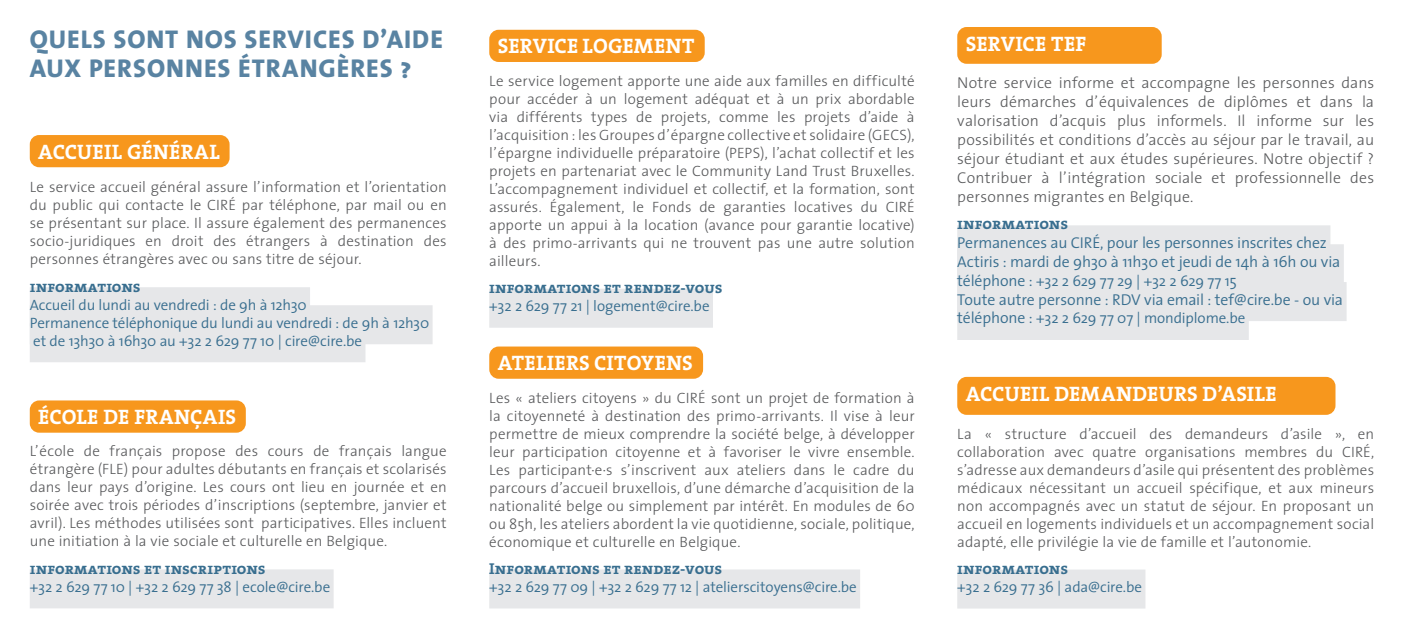
<style>
.page{position:relative;width:1404px;height:638px;background:#fff}
.page>*{position:absolute;margin:0;border:0;box-sizing:border-box;transform-origin:0 0}
.t1{font:25.8px/28.5px "The Sans Extra Bold Caps";letter-spacing:.035em;color:#5983a2}
.t2{font:21px "The Serif Bold Caps";letter-spacing:.01em;color:#fff}
.t3{font:300 15.75px/18.9px "The Sans";letter-spacing:.01em;color:#57585a;text-align:justify}
.t4{font:300 15.75px/18.9px "The Sans";letter-spacing:-.01em;color:#386e8f}
.t5{font:15.75px "The Serif Bold Caps";color:#386e8f}
.t6{font:300 15px/18px "The Sans";letter-spacing:.01em;color:#57585a;text-align:justify}
.t7{font:300 15px/18px "The Sans";letter-spacing:-.01em;color:#386e8f}
.s1{font-size:15.75px}
</style>
<div class="page">
<div style="left:489px;top:289px;width:224px;height:39px;background:#e6e7e9"></div>
<div style="left:30px;top:135px;width:199px;height:32px;background:#f7971d;border-radius:9px"></div>
<div style="left:30px;top:400px;width:216px;height:33px;background:#f7971d;border-radius:9px"></div>
<div style="left:30px;top:287px;width:280px;height:39px;background:#e6e7e9"></div>
<div style="left:30px;top:305px;width:402px;height:39px;background:#e6e7e9"></div>
<div style="left:30px;top:323px;width:335px;height:39px;background:#e6e7e9"></div>
<div style="left:30px;top:569px;width:303px;height:39px;background:#e6e7e9"></div>
<div style="left:489px;top:30px;width:215px;height:32px;background:#f7971d;border-radius:9px"></div>
<div style="left:957px;top:569px;width:188px;height:39px;background:#e6e7e9"></div>
<div style="left:957px;top:225px;width:373px;height:39px;background:#e6e7e9"></div>
<div style="left:957px;top:244px;width:386px;height:39px;background:#e6e7e9"></div>
<div style="left:957px;top:282px;width:389px;height:39px;background:#e6e7e9"></div>
<div style="left:957px;top:301px;width:291px;height:39px;background:#e6e7e9"></div>
<div style="left:489px;top:569px;width:371px;height:39px;background:#e6e7e9"></div>
<div style="left:489px;top:346px;width:214px;height:33px;background:#f7971d;border-radius:9px"></div>
<div style="left:957px;top:27px;width:204px;height:37px;background:#f7971d;border-radius:9px"></div>
<div style="left:957px;top:377px;width:378px;height:38px;background:#f7971d;border-radius:9px"></div>
<h1 class="t1" style="left:30px;top:25px;width:414px">QUELS SONT NOS SERVICES D’AIDE<br>AUX PERSONNES ÉTRANGÈRES ?</h1>
<h2 class="t2" style="left:38px;top:134px;width:183px">ACCUEIL GÉNÉRAL</h2>
<p class="t6" style="left:30px;top:178px;width:418px">Le service accueil général assure l’information et l’orientation du public qui contacte le CIRÉ par téléphone, par mail ou en se présentant sur place. Il assure également des permanences socio-juridiques en droit des étrangers à destination des personnes étrangères avec ou sans titre de séjour.</p>
<p class="t5" style="left:30px;top:273px;width:112px">informations</p>
<p class="t7" style="left:30px;top:295px;width:401px">Accueil du lundi au vendredi : de 9h à 12h30<br>Permanence téléphonique du lundi au vendredi : de 9h à 12h30 et de 13h30 à 16h30 au +32 2 629 77 10 | cire@cire.be</p>
<h2 class="t2" style="left:38px;top:399px;width:199px">ÉCOLE DE FRANÇAIS</h2>
<p class="t6" style="left:30px;top:442px;width:418px">L’école de français propose des cours de français langue étrangère (FLE) pour adultes débutants en français et scolarisés dans leur pays d’origine. Les cours ont lieu en journée et en soirée avec trois périodes d’inscriptions (septembre, janvier et avril). Les méthodes utilisées sont participatives. Elles incluent une initiation à la vie sociale et culturelle en Belgique.</p>
<p class="t5" style="left:30px;top:555px;width:237px">informations et inscriptions</p>
<p class="t7" style="left:30px;top:577px;width:302px">+32 2 629 77 10 | +32 2 629 77 38 | ecole@cire.be</p>
<h2 class="t2" style="left:497px;top:29px;width:198px">SERVICE LOGEMENT</h2>
<p class="t6" style="left:489px;top:71px;width:427px">Le service logement apporte une aide aux familles en difficulté pour accéder à un logement adéquat et à un prix abordable via différents types de projets, comme les projets d’aide à l’acquisition : les Groupes d’épargne collective et solidaire (GECS), l’épargne individuelle préparatoire (PEPS), l’achat collectif et les projets en partenariat avec le Community Land Trust Bruxelles.<br>L’accompagnement individuel et collectif, et la formation, sont assurés. Également, le Fonds de garanties locatives du CIRÉ apporte un appui à la location (avance pour garantie locative) à des primo-arrivants qui ne trouvent pas une autre solution ailleurs.</p>
<p class="t5" style="left:489px;top:275px;width:235px">informations et rendez-vous</p>
<p class="t7" style="left:489px;top:297px;width:222px">+32 2 629 77 21 | logement@cire.be</p>
<h2 class="t2" style="left:497px;top:345px;width:196px">ATELIERS CITOYENS</h2>
<p class="t6" style="left:489px;top:388px;width:427px">Les « ateliers citoyens » du CIRÉ sont un projet de formation à la citoyenneté à destination des primo-arrivants. Il vise à leur permettre de mieux comprendre la société belge, à développer leur participation citoyenne et à favoriser le vivre ensemble.<br>Les participant·e·s s’inscrivent aux ateliers dans le cadre du parcours d’accueil bruxellois, d’une démarche d’acquisition de la nationalité belge ou simplement par intérêt. En modules de 60 ou 85h, les ateliers abordent la vie quotidienne, sociale, politique, économique et culturelle en Belgique.</p>
<p class="t5" style="left:489px;top:555px;width:235px">Informations et rendez-vous</p>
<p class="t7" style="left:489px;top:577px;width:369px">+32 2 629 77 09 | +32 2 629 77 12 | atelierscitoyens@cire.be</p>
<h2 class="t2" style="left:965px;top:26px;width:122px">SERVICE TEF</h2>
<p class="t3" style="left:957px;top:73px;width:418px">Notre service informe et accompagne les personnes dans leurs démarches d’équivalences de diplômes et dans la valorisation d’acquis plus informels. Il informe sur les possibilités et conditions d’accès au séjour par le travail, au séjour étudiant et aux études supérieures. Notre objectif ?<br>Contribuer à l’intégration sociale et professionnelle des personnes migrantes en Belgique.</p>
<p class="t5" style="left:957px;top:210px;width:112px">informations</p>
<p class="t4" style="left:957px;top:233px;width:384px">Permanences au CIRÉ, pour les personnes inscrites chez<br>Actiris : mardi de 9h30 à 11h30 et jeudi de 14h à 16h ou via</p>
<p class="t7" style="left:957px;top:271px;width:281px"><span class="s1">téléphone :</span> +32 2 629 77 29 | +32 2 629 77 1<span class="s1">5</span></p>
<p class="t4" style="left:957px;top:289px;width:387px">Toute autre personne : RDV via email : tef@cire.be - ou via</p>
<p class="t7" style="left:957px;top:309px;width:290px"><span class="s1">téléphone :</span> +32 2 629 77 07 | mondiplome.be</p>
<h2 class="t2" style="left:965px;top:376px;width:312px">ACCUEIL DEMANDEURS D’ASILE</h2>
<p class="t6" style="left:957px;top:424px;width:418px">La « structure d’accueil des demandeurs d’asile », en collaboration avec quatre organisations membres du CIRÉ, s’adresse aux demandeurs d’asile qui présentent des problèmes médicaux nécessitant un accueil spécifique, et aux mineurs non accompagnés avec un statut de séjour. En proposant un accueil en logements individuels et un accompagnement social adapté, elle privilégie la vie de famille et l’autonomie.</p>
<p class="t5" style="left:957px;top:555px;width:112px">informations</p>
<p class="t7" style="left:957px;top:577px;width:186px">+32 2 629 77 36 | ada@cire.be</p>
</div>
